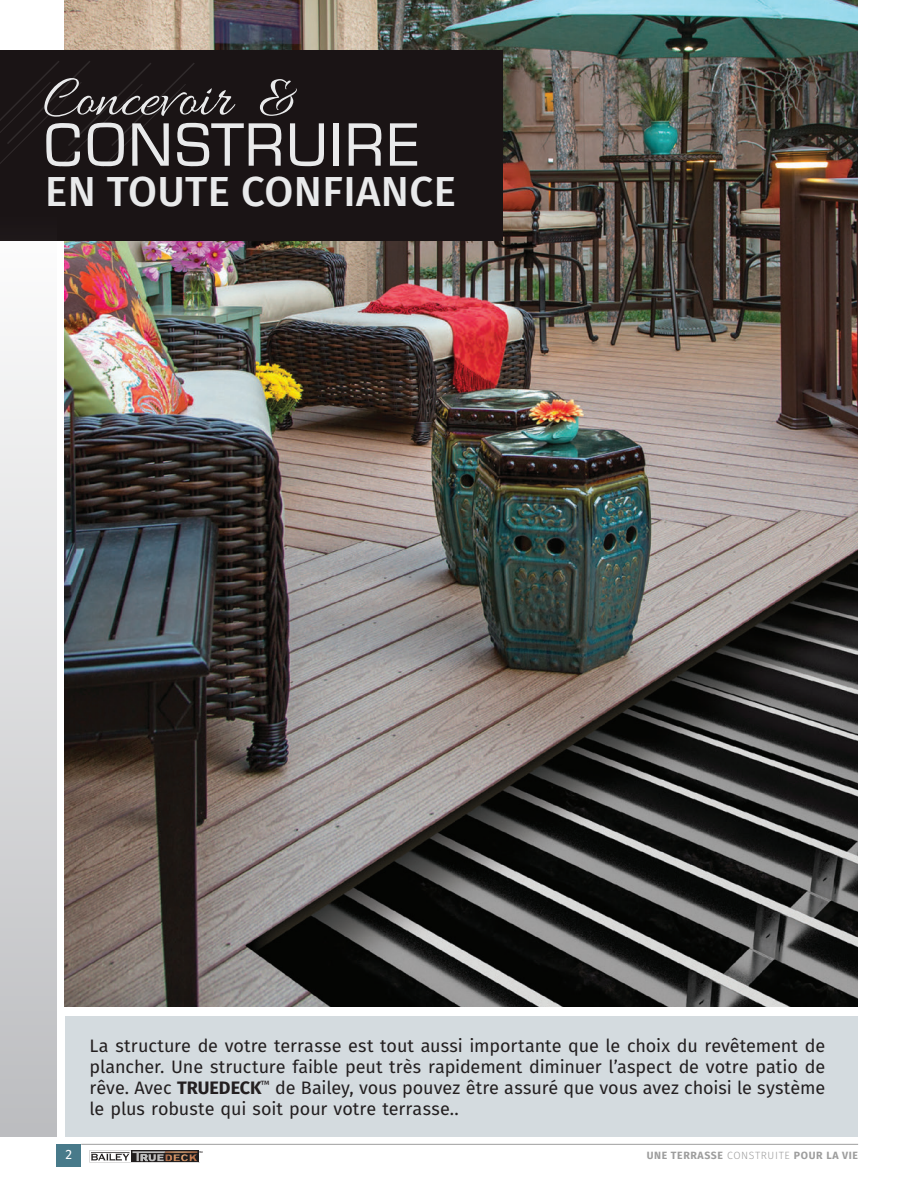
<style>
.page{position:relative;width:918px;height:1188px;background:#fff}
.page>*{position:absolute;margin:0;border:0;box-sizing:border-box;transform-origin:0 0}
.Title_Brochure{font:60px/52.5px "Allura";color:#e9eaeb}
.Title_Brochure-2{font:500 41.85px "Fira Sans";letter-spacing:.01em;color:#e9eaeb}
.Body_Text{font:18px/21px "Fira Sans";letter-spacing:-.005em;color:#231f20;text-align:justify}
.t1{font:13.5px "Fira Sans";color:#fff}
.t2{font:700 10.5px "Fira Sans";letter-spacing:.06em;color:#9e9e9e}
.t3{font:800 2.55px "Bliss";color:#231f20;scale:1.1 1}
.s1{font-family:"Eurostile BQ"}
.s2{font-weight:700}
.s3{font-weight:300}
</style>
<div class="page">
<img style="left:65px;top:0;width:793px;height:1007px">
<div style="left:0;top:50px;width:502px;height:190px;background:#1a1415"></div>
<svg style="left:89px;top:1151px;width:110px;height:11px"></svg>
<div style="left:65px;top:1016px;width:793px;height:121px;background:#d0d7dc"></div>
<svg style="left:0;top:240px;width:57px;height:897px"></svg>
<div style="left:57px;top:1144px;width:24px;height:22px;background:#487a8a"></div>
<hr style="left:81px;top:1144px;width:777px;height:1px;background:#9e9e9e">
<svg style="left:0;top:61px;width:195px;height:106px"></svg>
<p class="Title_Brochure" style="left:43px;top:76px;width:378px">Concevoir &amp;<br><span class="s1">CONSTRUIRE</span></p>
<p class="Title_Brochure-2" style="left:45px;top:158px;width:412px">EN TOUTE CONFIANCE</p>
<p class="Body_Text" style="left:90px;top:1035px;width:737px">La structure de votre terrasse est tout aussi importante que le choix du revêtement de plancher. Une structure faible peut très rapidement diminuer l’aspect de votre patio de rêve. Avec <span class="s2">TRUEDECK</span><sup>™</sup> de Bailey, vous pouvez être assuré que vous avez choisi le système le plus robuste qui soit pour votre terrasse..</p>
<p class="t1" style="left:66px;top:1145px;width:8px">2</p>
<p class="t2" style="left:647px;top:1146px;width:213px">UNE TERRASSE <span class="s3">CONSTRUITE</span> POUR LA VIE</p>
<p class="t3" style="left:199px;top:1151px;width:5px">TM</p>
</div>
